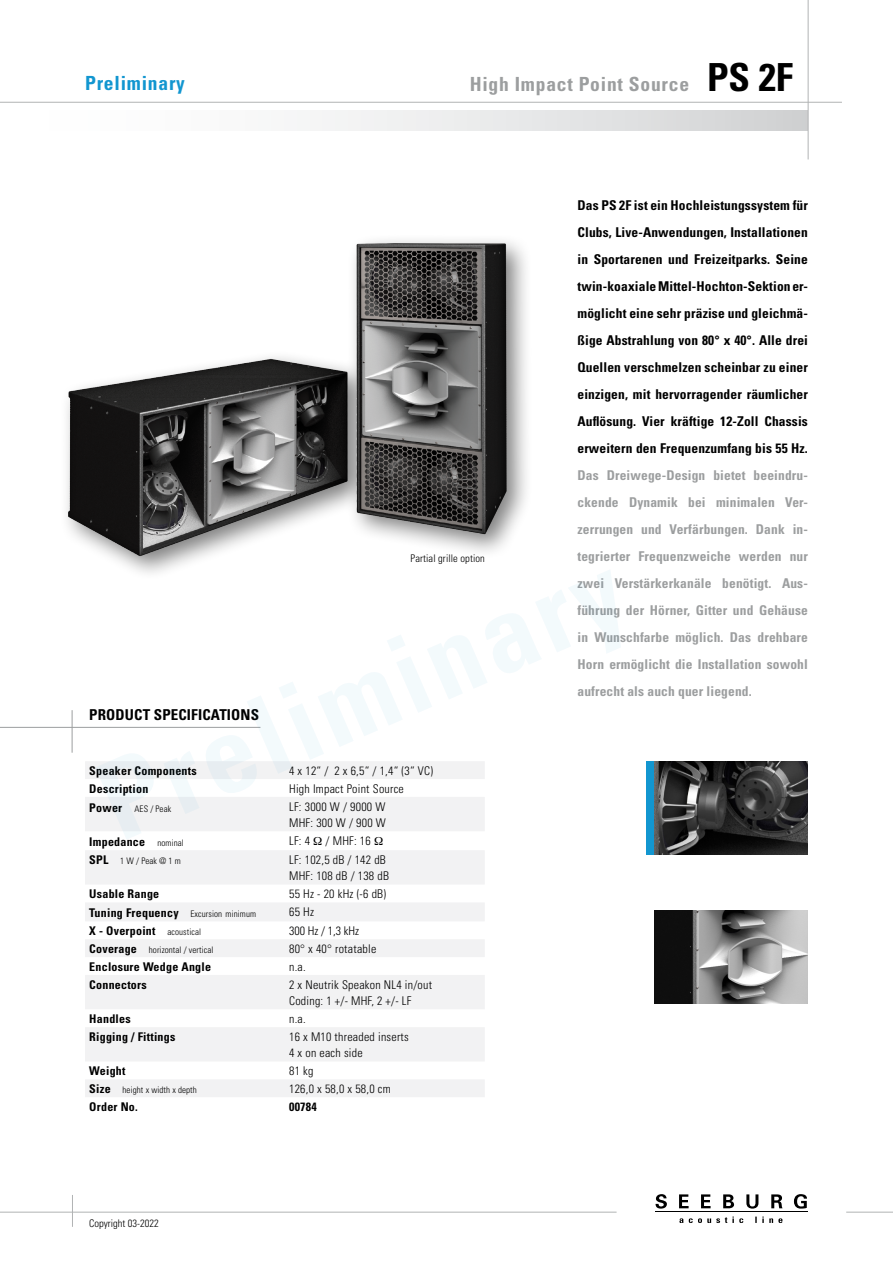
<style>
.page{position:relative;width:893px;height:1263px;background:#fff}
.page>*{position:absolute;margin:0;border:0;box-sizing:border-box;transform-origin:0 0}
.t1{font:700 condensed 38.7px "Univers";color:#000}
.t2{font:700 condensed 19.5px "Univers";letter-spacing:.04em;color:#9c9e9f}
.t3{font:700 condensed 19.5px "Univers";letter-spacing:.04em;color:#1296d0}
.t4{font:700 condensed 15px "Univers";letter-spacing:.01em;color:#000}
.t5{font:700 condensed 13.5px/27px "Univers";letter-spacing:.01em;color:#000;text-align:justify}
.t6{font:700 condensed 13.5px/27px "Univers";letter-spacing:.01em;color:#9c9e9f;text-align:justify}
.t7{font:300 condensed 12px/16.5px "Univers";letter-spacing:.02em;color:#000}
.t8{font:700 condensed 12px "Univers";letter-spacing:.02em;color:#000}
.t9{font:300 condensed 10.5px "Univers";letter-spacing:.01em;color:#000}
.t10{font:300 condensed 9px "Univers";letter-spacing:.01em;color:#000}
.s1{font-weight:700;font-size:12px}
.s2{font-weight:300;font-size:9px}
</style>
<div class="page">
<hr style="left:0;top:727px;width:260px;height:1px;background:#9c9e9f">
<hr style="left:72px;top:710px;width:1px;height:43px;background:#9c9e9f">
<hr style="left:0;top:1212px;width:617px;height:1px;background:#b1b3b4">
<hr style="left:846px;top:1212px;width:47px;height:1px;background:#b1b3b4">
<hr style="left:655px;top:1211px;width:152px;height:1px;background:#000">
<svg style="left:679px;top:1216px;width:103px;height:7px"></svg>
<svg style="left:655px;top:1194px;width:12px;height:14px"></svg>
<svg style="left:679px;top:1194px;width:10px;height:14px"></svg>
<svg style="left:701px;top:1194px;width:10px;height:14px"></svg>
<svg style="left:723px;top:1194px;width:11px;height:14px"></svg>
<svg style="left:746px;top:1194px;width:12px;height:14px"></svg>
<svg style="left:771px;top:1194px;width:11px;height:14px"></svg>
<svg style="left:794px;top:1194px;width:13px;height:14px"></svg>
<hr style="left:72px;top:1195px;width:1px;height:32px;background:#b1b3b4">
<svg style="left:85px;top:761px;width:400px;height:336px;fill:#f2f2f3"></svg>
<div style="left:0;top:111px;width:808px;height:19px;background:linear-gradient(to right,#fff,#d4d5d6)"></div>
<hr style="left:0;top:102px;width:842px;height:1px;background:#b1b3b4">
<hr style="left:808px;top:0;width:1px;height:159px;background:#b1b3b4">
<div style="left:58px;top:227px;width:494px;height:344px;background:#000;opacity:.75"></div>
<div style="left:646px;top:761px;width:9px;height:94px;background:#1296d0"></div>
<img style="left:655px;top:761px;width:153px;height:94px">
<img style="left:655px;top:910px;width:153px;height:93px">
<svg style="left:314px;top:837px;width:8px;height:8px"></svg>
<svg style="left:375px;top:837px;width:8px;height:8px"></svg>
<h2 class="t3" style="left:85px;top:71px;width:101px">Preliminary</h2>
<p class="t4" style="left:89px;top:706px;width:171px">PRODUCT SPECIFICATIONS</p>
<h2 class="t2" style="left:470px;top:72px;width:221px">High Impact Point Source</h2>
<h1 class="t1" style="left:707px;top:53px;width:87px">PS 2F</h1>
<p class="t9" style="left:411px;top:552px;width:76px">Partial grille option</p>
<p class="t5" style="left:577px;top:192px;width:232px">Das PS 2F ist ein Hochleistungssystem für Clubs, Live-Anwendungen, Installationen in Sportarenen und Freizeitparks. Seine twin-koaxiale Mittel-Hochton-Sektion er&shy;möglicht eine sehr präzise und gleichmä&shy;ßige Abstrahlung von 80° x 40°. Alle drei Quellen verschmelzen scheinbar zu einer einzigen, mit hervorragender räumlicher Auflösung. Vier kräftige 12-Zoll Chassis erweitern den Frequenzumfang bis 55 Hz.</p>
<p class="t6" style="left:577px;top:462px;width:232px">Das Dreiwege-Design bietet beeindru&shy;ckende Dynamik bei minimalen Ver&shy;zerrungen und Verfärbungen. Dank in&shy;tegrierter Frequenzweiche werden nur zwei Verstärkerkanäle benötigt. Aus&shy;führung der Hörner, Gitter und Gehäuse in Wunschfarbe möglich. Das drehbare Horn ermöglicht die Installation sowohl aufrecht als auch quer liegend.</p>
<p class="t8" style="left:89px;top:763px;width:109px">Speaker Components</p>
<p class="t7" style="left:289px;top:762px;width:145px">4 x 12“ / 2 x 6,5“ / 1,4“ (3“ VC)</p>
<p class="t8" style="left:89px;top:781px;width:61px">Description</p>
<p class="t7" style="left:289px;top:780px;width:116px">High Impact Point Source</p>
<p class="t10" style="left:89px;top:803px;width:83px"><span class="s1">Power</span> AES / Peak</p>
<p class="t7" style="left:289px;top:798px;width:98px">LF: 3000 W / 9000 W<br>MHF: 300 W / 900 W</p>
<p class="t8" style="left:89px;top:834px;width:96px">Impedance <span class="s2">nominal</span></p>
<p class="t7" style="left:289px;top:832px;width:22px">LF: 4</p>
<p class="t7" style="left:326px;top:832px;width:47px">/ MHF: 16</p>
<p class="t10" style="left:89px;top:855px;width:93px"><span class="s1">SPL</span> 1 W / Peak @ 1 m</p>
<p class="t7" style="left:289px;top:851px;width:101px">LF: 102,5 dB / 142 dB<br>MHF: 108 dB / 138 dB</p>
<p class="t8" style="left:89px;top:886px;width:71px">Usable Range</p>
<p class="t7" style="left:289px;top:885px;width:98px">55 Hz - 20 kHz (-6 dB)</p>
<p class="t10" style="left:89px;top:908px;width:168px"><span class="s1">Tuning Frequency</span> Excursion minimum</p>
<p class="t7" style="left:289px;top:903px;width:26px">65 Hz</p>
<p class="t8" style="left:89px;top:923px;width:113px">X - Overpoint <span class="s2">acoustical</span></p>
<p class="t7" style="left:289px;top:922px;width:71px">300 Hz / 1,3 kHz</p>
<p class="t10" style="left:89px;top:944px;width:126px"><span class="s1">Coverage</span> horizontal / vertical</p>
<p class="t7" style="left:289px;top:940px;width:89px">80° x 40° rotatable</p>
<p class="t8" style="left:89px;top:959px;width:123px">Enclosure Wedge Angle</p>
<p class="t7" style="left:289px;top:958px;width:18px">n.a.</p>
<p class="t8" style="left:89px;top:977px;width:59px">Connectors</p>
<p class="t7" style="left:289px;top:976px;width:144px">2 x Neutrik Speakon NL4 in/out<br>Coding: 1 +/- MHF, 2 +/- LF</p>
<p class="t8" style="left:89px;top:1011px;width:43px">Handles</p>
<p class="t7" style="left:289px;top:1010px;width:18px">n.a.</p>
<p class="t8" style="left:89px;top:1029px;width:88px">Rigging / Fittings</p>
<p class="t7" style="left:289px;top:1028px;width:121px">16 x M10 threaded inserts<br>4 x on each side</p>
<p class="t8" style="left:89px;top:1063px;width:38px">Weight</p>
<p class="t7" style="left:289px;top:1062px;width:26px">81 kg</p>
<p class="t10" style="left:89px;top:1084px;width:109px"><span class="s1">Size</span> height x width x depth</p>
<p class="t7" style="left:289px;top:1080px;width:103px">126,0 x 58,0 x 58,0 cm</p>
<p class="t8" style="left:89px;top:1099px;width:50px">Order No.</p>
<p class="t8" style="left:289px;top:1099px;width:29px">00784</p>
<p class="t9" style="left:89px;top:1216px;width:71px">Copyright 03-2022</p>
</div>
